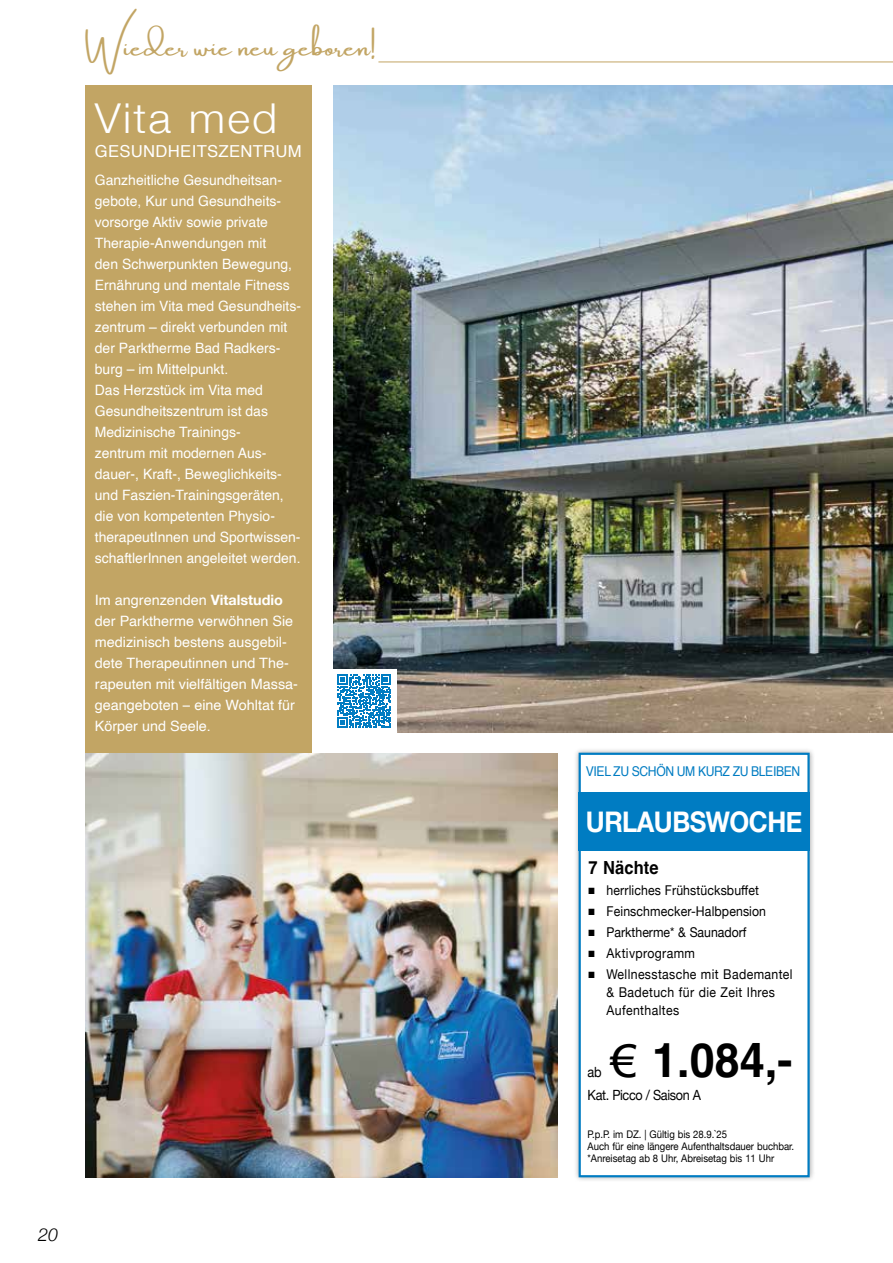
<style>
.page{position:relative;width:893px;height:1263px;background:#fff}
.page>*{position:absolute;margin:0;border:0;box-sizing:border-box;transform-origin:0 0}
.t1{font:700 48px "Helvetica";color:#000;scale:.94 1}
.t2{font:300 41.1px "Helvetica Neue";letter-spacing:.05em;color:#fff;scale:1.06 1}
.t3{font:700 28.35px "Helvetica Neue";letter-spacing:-.02em;color:#fff;scale:.9 1}
.t4{font:24.15px "Amsterdam One";color:#c2a564;scale:1.16 1}
.t5{font:700 18px "Helvetica";letter-spacing:.01em;color:#000;scale:.91 1}
.t6{font:italic 300 18px "Helvetica Neue";color:#000}
.t7{font:16.5px "Helvetica";letter-spacing:.02em;color:#fff}
.t8{font:14.25px/21px "Helvetica";color:#fff}
.t9{font:14.1px "Helvetica Neue";letter-spacing:-.03em;color:#000;scale:.9 1}
.t10{font:13.5px/18px "Helvetica Neue";letter-spacing:.03em;color:#000;scale:.91 1}
.t11{font:13.5px "Helvetica Neue";letter-spacing:.01em;color:#000;scale:.91 1}
.t12{font:13.5px "Helvetica";letter-spacing:-.03em;color:#007cc2;scale:.9 1}
.t13{font:10.5px/12px "Helvetica Neue";color:#000;scale:.91 1}
.s1{font-family:"Helvetica Neue";font-weight:700}
.s2{font-family:"Arial";font-weight:400;font-size:45.15px}
</style>
<div class="page">
<div style="left:85px;top:85px;width:227px;height:1092px;background:#c2a564"></div>
<img style="left:85px;top:754px;width:473px;height:423px">
<img style="left:333px;top:85px;width:560px;height:647px">
<div style="left:332px;top:669px;width:65px;height:64px;background:#fff"></div>
<svg style="left:338px;top:674px;width:53px;height:54px"></svg>
<hr style="left:378px;top:62px;width:515px;height:1px;background:#c2a564">
<div style="left:573px;top:747px;width:242px;height:436px;background:#000;opacity:.35"></div>
<div style="left:579px;top:753px;width:231px;height:424px;background:#fff;border:2px solid #007cc2"></div>
<div style="left:579px;top:792px;width:231px;height:59px;background:#007cc2"></div>
<h3 class="t4" style="left:85px;top:35px;width:252px">Wieder wie neu geboren!</h3>
<h2 class="t2" style="left:95px;top:86px;width:174px">Vita med</h2>
<p class="t7" style="left:95px;top:139px;width:208px">GESUNDHEITSZENTRUM</p>
<p class="t8" style="left:95px;top:169px;width:208px">Ganzheitliche Gesundheitsan&shy;gebote, Kur und Gesundheits&shy;vorsorge Aktiv sowie private<br>Therapie-Anwendungen mit<br>den Schwerpunkten Bewegung,<br>Ernährung und mentale Fitness stehen im Vita med Gesundheits&shy;zentrum – direkt verbunden mit der Parktherme Bad Radkers&shy;burg – im Mittelpunkt.<br>Das Herzstück im Vita med<br>Gesundheitszentrum ist das<br>Medizinische Trainings-<br>zentrum mit modernen Aus&shy;dauer-, Kraft-, Beweglichkeits&shy;und Faszien-Trainingsgeräten, die von kompetenten Physio&shy;therapeutInnen und Sportwissen&shy;schaftlerInnen angeleitet werden.</p>
<p class="t8" style="left:95px;top:589px;width:205px">Im angrenzenden <span class="s1">Vitalstudio </span>der Parktherme verwöhnen Sie medizinisch bestens ausgebil&shy;dete Therapeutinnen und The&shy;rapeuten mit vielfältigen Massa&shy;geangeboten – eine Wohltat für<br>Körper und Seele.</p>
<p class="t6" style="left:38px;top:1220px;width:22px">20</p>
<p class="t12" style="left:586px;top:761px;width:240px">VIEL ZU SCHÖN UM KURZ ZU BLEIBEN</p>
<h3 class="t3" style="left:586px;top:800px;width:242px">URLAUBSWOCHE</h3>
<p class="t5" style="left:588px;top:857px;width:79px">7 Nächte</p>
<p class="t11" style="left:588px;top:881px;width:189px">■ herrliches Frühstücksbuffet</p>
<p class="t11" style="left:588px;top:902px;width:197px">■ Feinschmecker-Halbpension</p>
<p class="t11" style="left:588px;top:923px;width:175px">■ Parktherme* &amp; Saunadorf</p>
<p class="t10" style="left:588px;top:945px;width:119px">■ Aktivprogramm</p>
<p class="t10" style="left:607px;top:966px;width:206px;text-indent:-18px">■ Wellnesstasche mit Bademantel &amp; Badetuch für die Zeit Ihres<br>Aufenthaltes</p>
<h1 class="t1" style="left:611px;top:1031px;width:195px"><span class="s2">€</span> 1.084,-</h1>
<p class="t9" style="left:588px;top:1085px;width:128px">Kat. Picco / Saison A</p>
<p class="t13" style="left:588px;top:1128px;width:229px">P.p.P. im DZ. | Gültig bis 28.9.`25<br>Auch für eine längere Aufenthaltsdauer buchbar. *Anreisetag ab 8 Uhr, Abreisetag bis 11 Uhr</p>
<p class="t9" style="left:588px;top:1062px;width:17px">ab</p>
</div>
